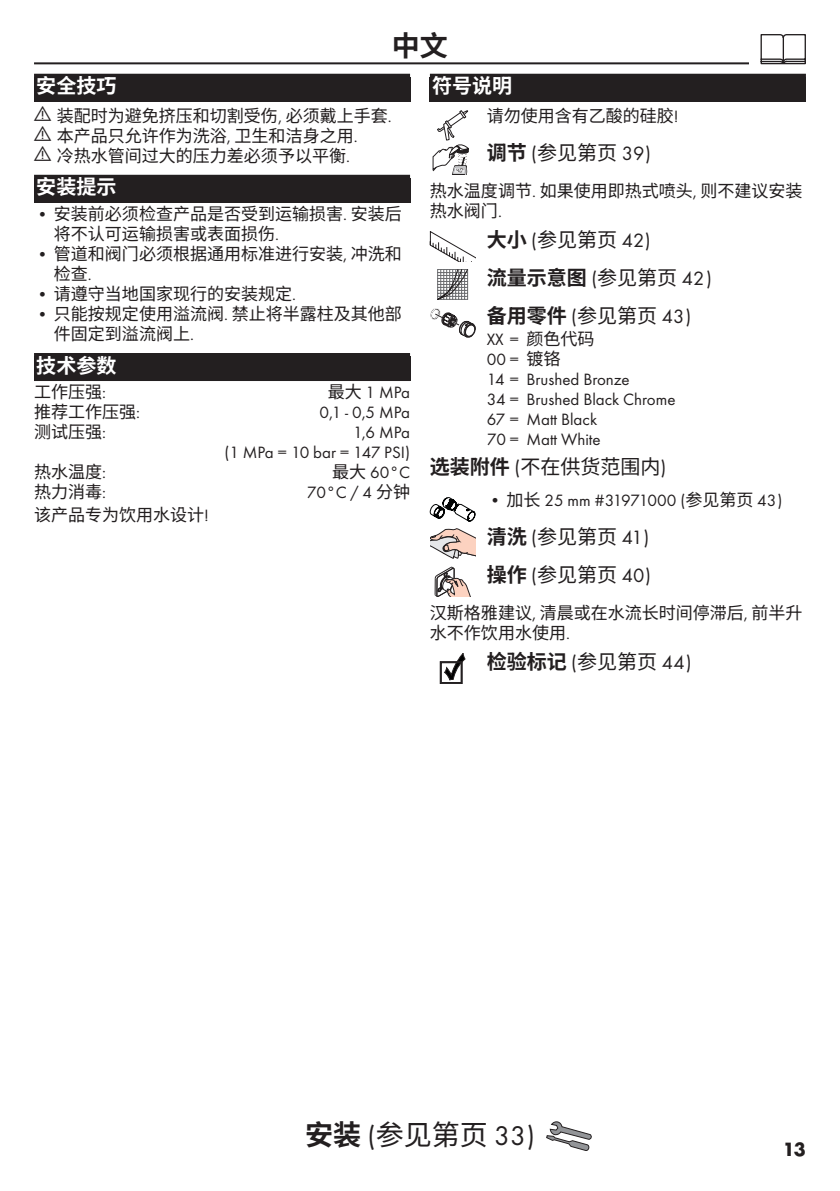
<style>
.page{position:relative;width:840px;height:1191px;background:#fff}
.page>*{position:absolute;margin:0;border:0;box-sizing:border-box;transform-origin:0 0}
.Ueberschrift_Grafik__folgeText_DE{font:28px "Futura TOT Boo";color:#231f20}
.Ueberschrift_Grafik__folgeText_DE-2{font:700 28px "Noto Sans SC";color:#231f20}
.Ueberschrift_Grafik__folgeText_DE-3{font:20px/38.2px "Futura TOT Boo";color:#231f20}
.Ueberschrift_Grafik__folgeText_DE-4{font:700 20px "Noto Sans SC";color:#fff}
.Ueberschrift_Grafik__folgeText_DE-5{font:20px "Noto Sans SC";color:#231f20}
.Ueberschrift_Grafik__folgeText_DE-6{font:700 20px "Noto Sans SC";color:#231f20}
.t1{font:700 20px "Futura TOT";color:#231f20}
.Ueberschrift_Grafik__folgeText_DE-7{font:17px/20px "Noto Sans SC";color:#231f20}
.Ueberschrift_Grafik__folgeText_DE-8{font:17px/20px "Futura TOT Boo";color:#231f20;text-align:right}
.Ueberschrift_Grafik__folgeText_DE-9{font:17px "Futura TOT Boo";letter-spacing:-.02em;color:#231f20}
.s1{font-family:"Glyphen fuer TD"}
.s2{font-family:"Futura TOT Boo"}
.s3{font-family:"Noto Sans SC"}
.s4{font-family:"Noto Sans SC";font-weight:700}
.s5{font-weight:700}
.s6{font-family:"Futura TOT Boo";font-weight:400}
.s7{font-weight:400}
</style>
<div class="page">
<hr style="left:34px;top:62px;width:771px;height:2px;background:#231f20">
<div style="left:748px;top:34px;width:68px;height:34px;background:#fff"></div>
<svg style="left:760px;top:34px;width:45px;height:30px"></svg>
<svg style="left:546px;top:1121px;width:45px;height:29px"></svg>
<div style="left:34px;top:74px;width:376px;height:28px;background:#231f20"></div>
<div style="left:34px;top:175px;width:376px;height:28px;background:#231f20"></div>
<div style="left:34px;top:353px;width:376px;height:28px;background:#231f20"></div>
<div style="left:429px;top:74px;width:376px;height:28px;background:#231f20"></div>
<svg style="left:432px;top:110px;width:36px;height:65px"></svg>
<svg style="left:429px;top:231px;width:46px;height:30px"></svg>
<svg style="left:437px;top:269px;width:31px;height:30px"></svg>
<svg style="left:430px;top:308px;width:45px;height:30px"></svg>
<svg style="left:429px;top:497px;width:46px;height:25px"></svg>
<svg style="left:430px;top:528px;width:45px;height:30px"></svg>
<svg style="left:434px;top:567px;width:36px;height:30px"></svg>
<svg style="left:440px;top:653px;width:25px;height:30px"></svg>
<p class="Ueberschrift_Grafik__folgeText_DE-2" style="left:392px;top:30px;width:57px">中文</p>
<p class="Ueberschrift_Grafik__folgeText_DE-4" style="left:36px;top:75px;width:81px">安全技巧</p>
<p class="Ueberschrift_Grafik__folgeText_DE-7" style="left:34px;top:106px;width:359px"><span class="s1">!</span> 装配时为避免挤压和切割受伤<span class="s2">,</span> 必须戴上手套<span class="s2">. </span><span class="s1">!</span> 本产品只允许作为洗浴<span class="s2">,</span> 卫生和洁身之用<span class="s2">.<br></span><span class="s1">!</span> 冷热水管间过大的压力差必须予以平衡<span class="s2">.</span></p>
<p class="Ueberschrift_Grafik__folgeText_DE-4" style="left:36px;top:176px;width:81px">安装提示</p>
<p class="Ueberschrift_Grafik__folgeText_DE-7" style="left:54px;top:204px;width:349px;text-indent:-17px"><span class="s2">•</span> 安装前必须检查产品是否受到运输损害<span class="s2">.</span> 安装后将不认可运输损害或表面损伤<span class="s2">.</span></p>
<p class="Ueberschrift_Grafik__folgeText_DE-7" style="left:54px;top:244px;width:349px;text-indent:-17px"><span class="s2">•</span> 管道和阀门必须根据通用标准进行安装<span class="s2">,</span> 冲洗和检查<span class="s2">.</span></p>
<p class="Ueberschrift_Grafik__folgeText_DE-7" style="left:37px;top:284px;width:260px"><span class="s2">•</span> 请遵守当地国家现行的安装规定<span class="s2">.</span></p>
<p class="Ueberschrift_Grafik__folgeText_DE-7" style="left:54px;top:304px;width:349px;text-indent:-17px"><span class="s2">•</span> 只能按规定使用溢流阀<span class="s2">.</span> 禁止将半露柱及其他部件固定到溢流阀上<span class="s2">.</span></p>
<p class="Ueberschrift_Grafik__folgeText_DE-4" style="left:36px;top:354px;width:81px">技术参数</p>
<p class="Ueberschrift_Grafik__folgeText_DE-7" style="left:34px;top:382px;width:73px">工作压强<span class="s2">:</span></p>
<p class="Ueberschrift_Grafik__folgeText_DE-8" style="left:327px;top:382px;width:84px"><span class="s3">最大</span> 1 MPa</p>
<p class="Ueberschrift_Grafik__folgeText_DE-7" style="left:34px;top:402px;width:107px">推荐工作压强<span class="s2">:</span></p>
<p class="Ueberschrift_Grafik__folgeText_DE-8" style="left:319px;top:402px;width:92px">0,1 - 0,5 MPa</p>
<p class="Ueberschrift_Grafik__folgeText_DE-7" style="left:34px;top:422px;width:73px">测试压强<span class="s2">:</span></p>
<p class="Ueberschrift_Grafik__folgeText_DE-8" style="left:224px;top:422px;width:187px">1,6 MPa<br>(1 MPa = 10 bar = 147 PSI)</p>
<p class="Ueberschrift_Grafik__folgeText_DE-7" style="left:34px;top:462px;width:73px">热水温度<span class="s2">:</span></p>
<p class="Ueberschrift_Grafik__folgeText_DE-8" style="left:332px;top:462px;width:79px"><span class="s3">最大</span> 60°C</p>
<p class="Ueberschrift_Grafik__folgeText_DE-7" style="left:34px;top:482px;width:73px">热力消毒<span class="s2">:</span></p>
<p class="Ueberschrift_Grafik__folgeText_DE-8" style="left:306px;top:482px;width:105px">70°C / 4 <span class="s3">分钟</span></p>
<p class="Ueberschrift_Grafik__folgeText_DE-7" style="left:34px;top:505px;width:176px">该产品专为饮用水设计<span class="s2">!</span></p>
<p class="Ueberschrift_Grafik__folgeText_DE-4" style="left:432px;top:75px;width:81px">符号说明</p>
<p class="Ueberschrift_Grafik__folgeText_DE-7" style="left:486px;top:106px;width:193px">请勿使用含有乙酸的硅胶<span class="s2">!</span></p>
<p class="Ueberschrift_Grafik__folgeText_DE-3" style="left:486px;top:134px;width:166px"><span class="s4">调节</span> (<span class="s3">参见第页</span> 39)</p>
<p class="Ueberschrift_Grafik__folgeText_DE-7" style="left:429px;top:181px;width:374px">热水温度调节<span class="s2">.</span> 如果使用即热式喷头<span class="s2">,</span> 则不建议安装热水阀门<span class="s2">.</span></p>
<p class="Ueberschrift_Grafik__folgeText_DE-3" style="left:486px;top:221px;width:227px"><span class="s4">大小</span> (<span class="s3">参见第页</span> 42)<br><span class="s4">流量示意图</span> (<span class="s3">参见第页</span> 42)<span class="s4">备用零件</span> (<span class="s3">参见第页</span> 43)</p>
<p class="Ueberschrift_Grafik__folgeText_DE-8" style="left:486px;top:329px;width:190px;text-align:left">XX = <span class="s3">颜色代码<br></span>00 = <span class="s3">镀铬<br></span>14 = Brushed Bronze<br>34 = Brushed Black Chrome<br>67 = Matt Black<br>70 = Matt White</p>
<p class="Ueberschrift_Grafik__folgeText_DE-5" style="left:429px;top:456px;width:238px"><span class="s5">选装附件</span> <span class="s2">(</span>不在供货范围内<span class="s2">)</span></p>
<p class="Ueberschrift_Grafik__folgeText_DE-9" style="left:489px;top:490px;width:294px">• <span class="s3">加长</span> 25 mm #31971000 (<span class="s3">参见第页</span> 43)</p>
<p class="Ueberschrift_Grafik__folgeText_DE-3" style="left:486px;top:518px;width:166px"><span class="s4">清洗</span> (<span class="s3">参见第页</span> 41)<span class="s4">操作</span> (<span class="s3">参见第页</span> 40)</p>
<p class="Ueberschrift_Grafik__folgeText_DE-7" style="left:429px;top:603px;width:374px">汉斯格雅建议<span class="s2">,</span> 清晨或在水流长时间停滞后<span class="s2">,</span> 前半升水不作饮用水使用<span class="s2">.</span></p>
<p class="Ueberschrift_Grafik__folgeText_DE-6" style="left:486px;top:650px;width:206px">检验标记 <span class="s6">(</span><span class="s7">参见第页</span> <span class="s6">44)</span></p>
<p class="Ueberschrift_Grafik__folgeText_DE" style="left:305px;top:1119px;width:231px"><span class="s4">安装</span> (<span class="s3">参见第页</span> 33)</p>
<p class="t1" style="left:782px;top:1136px;width:24px">13</p>
</div>
